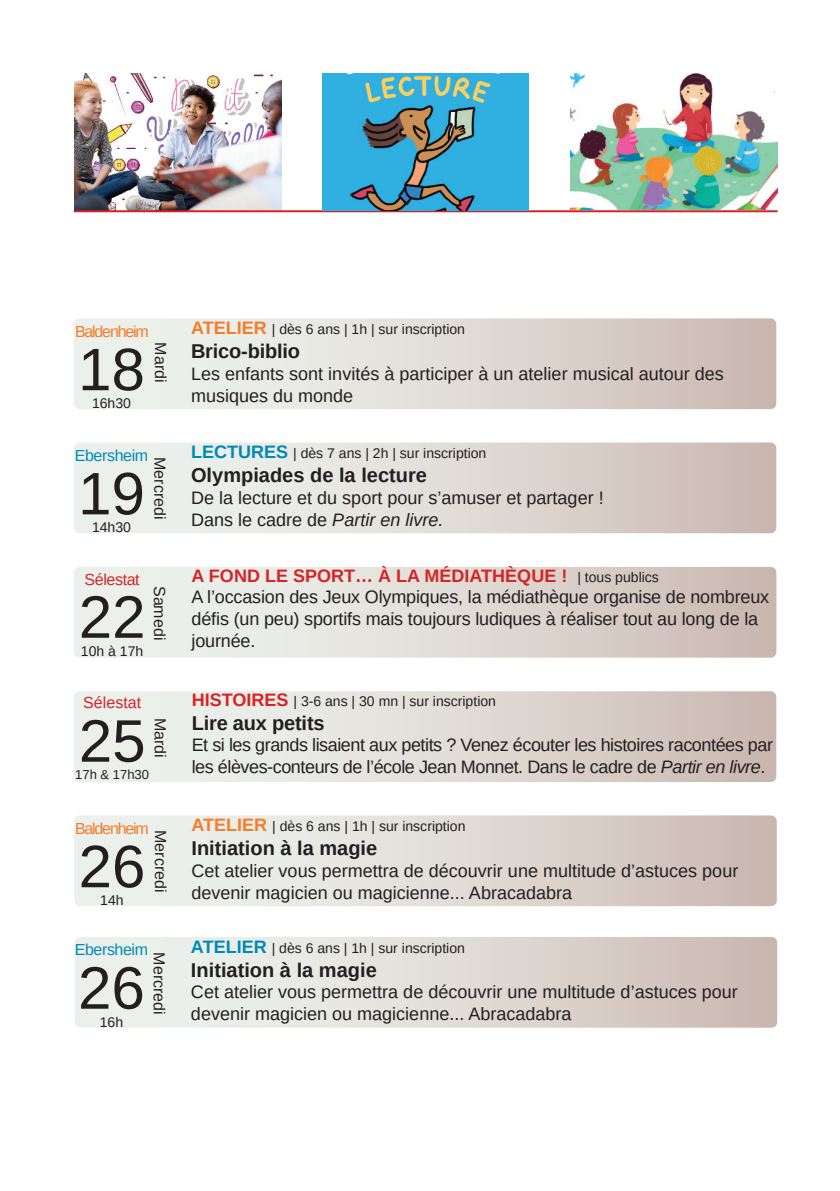
<style>
.page{position:relative;width:840px;height:1191px;background:#fff}
.page>*{position:absolute;margin:0;border:0;box-sizing:border-box;transform-origin:0 0}
.t1{font:60px "Arimo";color:#231f20}
.t2{font:700 20px "Arimo";color:#231f20}
.t3{font:18px/21.6px "Arimo";color:#231f20}
.t4{font:18px/21.6px "Arimo";letter-spacing:-.025em;color:#231f20}
.t5{font:italic 18px "Arimo";color:#231f20}
.t6{font:16px "Arimo";color:#231f20}
.t7{font:16px "Arimo";letter-spacing:-.075em;color:#f47c2b}
.t8{font:16px "Arimo";letter-spacing:-.025em;color:#0089b4}
.t9{font:16px "Arimo";letter-spacing:-.015em;color:#d42426}
.t10{font:14px "Arimo";color:#231f20}
.t11{font:13px "Arimo";color:#231f20}
.s1{font-weight:700;font-size:18px;color:#f47c2b}
.s2{font-weight:700;font-size:18px;color:#0089b4}
.s3{font-style:normal}
.s4{font-weight:700;color:#d42426}
.s5{font-size:14px}
.s6{font-weight:700;font-size:18px;color:#d42426}
.s7{font-style:italic}
</style>
<div class="page">
<img style="left:74px;top:74px;width:207px;height:136px">
<hr style="left:74px;top:210px;width:703px;height:2px;background:#d1232a">
<img style="left:322px;top:74px;width:206px;height:136px">
<img style="left:570px;top:73px;width:207px;height:137px">
<svg style="left:74px;top:567px;width:702px;height:90px;background:#dfdbd5"></svg>
<svg style="left:74px;top:691px;width:701px;height:91px;background:#dfdbd5"></svg>
<svg style="left:74px;top:442px;width:701px;height:91px;background:#dfdbd6"></svg>
<svg style="left:75px;top:937px;width:701px;height:90px;background:#dfdbd5"></svg>
<svg style="left:74px;top:318px;width:701px;height:91px;background:#dfdbd5"></svg>
<svg style="left:74px;top:815px;width:702px;height:91px;background:#e0dbd6"></svg>
<p class="t7" style="left:75px;top:321px;width:75px">Baldenheim</p>
<h1 class="t1" style="left:78px;top:331px;width:68px">18</h1>
<p class="t10" style="left:92px;top:394px;width:40px">16h30</p>
<p class="t6" style="left:171px;top:342px;width:41px;rotate:90deg">Mardi</p>
<p class="t8" style="left:75px;top:445px;width:75px">Ebersheim</p>
<p class="t6" style="left:170px;top:457px;width:64px;rotate:90deg">Mercredi</p>
<h1 class="t1" style="left:78px;top:455px;width:68px">19</h1>
<p class="t10" style="left:92px;top:519px;width:40px">14h30</p>
<p class="t9" style="left:85px;top:569px;width:57px">Sélestat</p>
<h1 class="t1" style="left:79px;top:579px;width:68px">22</h1>
<p class="t10" style="left:81px;top:642px;width:64px">10h à 17h</p>
<p class="t6" style="left:170px;top:586px;width:56px;rotate:90deg">Samedi</p>
<p class="t9" style="left:83px;top:693px;width:59px">Sélestat</p>
<h1 class="t1" style="left:79px;top:703px;width:68px">25</h1>
<p class="t6" style="left:170px;top:718px;width:41px;rotate:90deg">Mardi</p>
<p class="t11" style="left:75px;top:766px;width:75px">17h &amp; 17h30</p>
<p class="t7" style="left:75px;top:818px;width:75px">Baldenheim</p>
<p class="t6" style="left:171px;top:830px;width:64px;rotate:90deg">Mercredi</p>
<h1 class="t1" style="left:78px;top:828px;width:68px">26</h1>
<p class="t10" style="left:100px;top:891px;width:25px">14h</p>
<p class="t8" style="left:75px;top:939px;width:75px">Ebersheim</p>
<p class="t6" style="left:169px;top:952px;width:64px;rotate:90deg">Mercredi</p>
<h1 class="t1" style="left:78px;top:950px;width:68px">26</h1>
<p class="t10" style="left:100px;top:1013px;width:25px">16h</p>
<p class="t10" style="left:191px;top:321px;width:275px"><span class="s1">ATELIER</span> | dès 6 ans | 1h | sur inscription</p>
<p class="t2" style="left:191px;top:338px;width:110px">Brico-biblio</p>
<p class="t3" style="left:191px;top:363px;width:534px">Les enfants sont invités à participer à un atelier musical autour des</p>
<p class="t3" style="left:191px;top:385px;width:164px">musiques du monde</p>
<p class="t10" style="left:191px;top:445px;width:297px"><span class="s2">LECTURES</span> | dès 7 ans | 2h | sur inscription</p>
<p class="t2" style="left:191px;top:462px;width:237px">Olympiades de la lecture</p>
<p class="t3" style="left:191px;top:487px;width:414px">De la lecture et du sport pour s’amuser et partager !</p>
<p class="t5" style="left:191px;top:507px;width:254px"><span class="s3">Dans le cadre de</span> Partir en livre.</p>
<p class="t3" style="left:191px;top:565px;width:579px"><span class="s4">A FOND LE SPORT… À LA MÉDIATHÈQUE !</span> <span class="s5">| tous publics<br></span>A l’occasion des Jeux Olympiques, la médiathèque organise de nombreux défis (un peu) sportifs mais toujours ludiques à réaliser tout au long de la</p>
<p class="t3" style="left:191px;top:630px;width:65px">journée.</p>
<p class="t10" style="left:191px;top:692px;width:306px"><span class="s6">HISTOIRES</span> | 3-6 ans | 30 mn | sur inscription</p>
<p class="t2" style="left:191px;top:709px;width:134px">Lire aux petits</p>
<p class="t4" style="left:191px;top:734px;width:582px">Et si les grands lisaient aux petits ? Venez écouter les histoires racontées par les élèves-conteurs de l’école Jean Monnet. Dans le cadre de <span class="s7">Partir en livre</span>.</p>
<p class="t10" style="left:191px;top:817px;width:275px"><span class="s1">ATELIER</span> | dès 6 ans | 1h | sur inscription</p>
<p class="t2" style="left:191px;top:834px;width:187px">Initiation à la magie</p>
<p class="t3" style="left:191px;top:860px;width:548px">Cet atelier vous permettra de découvrir une multitude d’astuces pour</p>
<p class="t3" style="left:191px;top:881px;width:382px">devenir magicien ou magicienne... Abracadabra</p>
<p class="t10" style="left:191px;top:939px;width:275px"><span class="s2">ATELIER</span> | dès 6 ans | 1h | sur inscription</p>
<p class="t2" style="left:191px;top:956px;width:187px">Initiation à la magie</p>
<p class="t3" style="left:191px;top:981px;width:548px">Cet atelier vous permettra de découvrir une multitude d’astuces pour</p>
<p class="t3" style="left:191px;top:1003px;width:382px">devenir magicien ou magicienne... Abracadabra</p>
</div>
